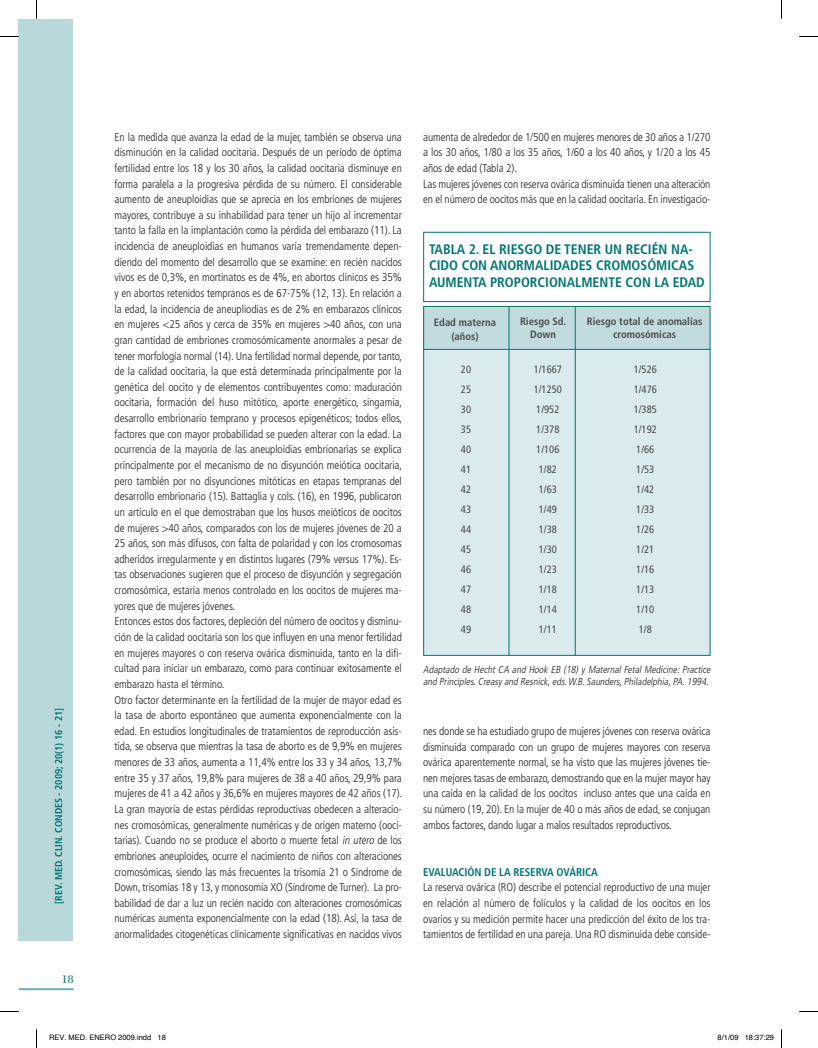
<style>
.page{position:relative;width:818px;height:1048px;background:#fff}
.page>*{position:absolute;margin:0;border:0;box-sizing:border-box;transform-origin:0 0}
.t1{font:16.25px "Filosofia Grand Caps";color:#007475;scale:1.1 1}
.t2{font:700 condensed 13.75px/16.5px "Frutiger";color:#007475}
.t3{font:300 condensed 11.25px/15.6px "Frutiger";letter-spacing:-.005em;color:#231f20}
.t4{font:700 condensed 11.25px "Frutiger";letter-spacing:-.005em;color:#007475}
.t5{font:condensed 10.62px/20px "Frutiger";color:#4b4c4d;text-align:center}
.t6{font:700 condensed 10.62px/13.8px "Frutiger";color:#4b4c4d;text-align:center}
.t7{font:italic 300 condensed 10px/12px "Frutiger";color:#231f20}
.t8{font:700 condensed 10px "Frutiger";color:#007475}
.t9{font:7.5px "Helvetica";color:#000}
.s1{font-style:italic}
</style>
<div class="page">
<hr style="left:19px;top:988px;width:55px;height:2px;background:#63abaf">
<div style="left:19px;top:19px;width:54px;height:921px;background:#b9d8da"></div>
<div style="left:423px;top:306px;width:286px;height:349px;background:#dbeaec"></div>
<div style="left:423px;top:306px;width:286px;height:43px;background:#c2dcde"></div>
<div style="left:423px;top:306px;width:287px;height:349px;border:1px solid #007475"></div>
<div style="left:423px;top:232px;width:287px;height:70px;border:1px solid #007475"></div>
<hr style="left:508px;top:306px;width:1px;height:349px;background:#007475">
<hr style="left:574px;top:307px;width:1px;height:349px;background:#007475">
<hr style="left:423px;top:349px;width:287px;height:1px;background:#007475">
<svg style="left:0;top:36px;width:19px;height:1px"></svg>
<svg style="left:799px;top:36px;width:18px;height:1px"></svg>
<svg style="left:0;top:1011px;width:19px;height:1px"></svg>
<svg style="left:799px;top:1011px;width:18px;height:1px"></svg>
<svg style="left:36px;top:0;width:1px;height:19px"></svg>
<svg style="left:36px;top:1029px;width:1px;height:18px"></svg>
<p class="t8" style="left:53px;top:903px;width:197px;rotate:-90deg">[REV. MED. CLIN. CONDES - 2009; 20(1) 16 - 21]</p>
<h1 class="t1" style="left:61px;top:969px;width:13px">18</h1>
<p class="t3" style="left:114px;top:129px;width:289px">En la medida que avanza la edad de la mujer, también se observa una disminución en la calidad oocitaria. Después de un período de óptima fertilidad entre los 18 y los 30 años, la calidad oocitaria disminuye en forma paralela a la progresiva pérdida de su número. El considerable aumento de aneuploidias que se aprecia en los embriones de mujeres mayores, contribuye a su inhabilidad para tener un hijo al incrementar tanto la falla en la implantación como la pérdida del embarazo (11). La incidencia de aneuploidias en humanos varía tremendamente depen&shy;diendo del momento del desarrollo que se examine: en recién nacidos vivos es de 0,3%, en mortinatos es de 4%, en abortos clínicos es 35% y en abortos retenidos tempranos es de 67-75% (12, 13). En relación a la edad, la incidencia de aneupliodias es de 2% en embarazos clínicos en mujeres &lt;25 años y cerca de 35% en mujeres &gt;40 años, con una gran cantidad de embriones cromosómicamente anormales a pesar de tener morfología normal (14). Una fertilidad normal depende, por tanto, de la calidad oocitaria, la que está determinada principalmente por la genética del oocito y de elementos contribuyentes como: maduración oocitaria, formación del huso mitótico, aporte energético, singamia, desarrollo embrionario temprano y procesos epigenéticos; todos ellos, factores que con mayor probabilidad se pueden alterar con la edad. La ocurrencia de la mayoría de las aneuploidias embrionarias se explica principalmente por el mecanismo de no disyunción meiótica oocitaria, pero también por no disyunciones mitóticas en etapas tempranas del desarrollo embrionario (15). Battaglia y cols. (16), en 1996, publicaron un artículo en el que demostraban que los husos meióticos de oocitos de mujeres &gt;40 años, comparados con los de mujeres jóvenes de 20 a 25 años, son más difusos, con falta de polaridad y con los cromosomas adheridos irregularmente y en distintos lugares (79% versus 17%). Es&shy;tas observaciones sugieren que el proceso de disyunción y segregación cromosómica, estaría menos controlado en los oocitos de mujeres ma&shy;yores que de mujeres jóvenes.<br>Entonces estos dos factores, depleción del número de oocitos y disminu&shy;ción de la calidad oocitaria son los que influyen en una menor fertilidad en mujeres mayores o con reserva ovárica disminuida, tanto en la difi&shy;cultad para iniciar un embarazo, como para continuar exitosamente el embarazo hasta el término.<br>Otro factor determinante en la fertilidad de la mujer de mayor edad es la tasa de aborto espontáneo que aumenta exponencialmente con la edad. En estudios longitudinales de tratamientos de reproducción asis&shy;tida, se observa que mientras la tasa de aborto es de 9,9% en mujeres menores de 33 años, aumenta a 11,4% entre los 33 y 34 años, 13,7% entre 35 y 37 años, 19,8% para mujeres de 38 a 40 años, 29,9% para mujeres de 41 a 42 años y 36,6% en mujeres mayores de 42 años (17).<br>La gran mayoría de estas pérdidas reproductivas obedecen a alteracio&shy;nes cromosómicas, generalmente numéricas y de origen materno (ooci&shy;tarias). Cuando no se produce el aborto o muerte fetal <span class="s1">in utero</span> de los embriones aneuploides, ocurre el nacimiento de niños con alteraciones cromosómicas, siendo las más frecuentes la trisomía 21 o Síndrome de Down, trisomías 18 y 13, y monosomía XO (Síndrome de Turner). La pro&shy;babilidad de dar a luz un recién nacido con alteraciones cromosómicas numéricas aumenta exponencialmente con la edad (18). Así, la tasa de anormalidades citogenéticas clínicamente significativas en nacidos vivos</p>
<p class="t3" style="left:423px;top:129px;width:289px">aumenta de alrededor de 1/500 en mujeres menores de 30 años a 1/270 a los 30 años, 1/80 a los 35 años, 1/60 a los 40 años, y 1/20 a los 45 años de edad (Tabla 2).<br>Las mujeres jóvenes con reserva ovárica disminuida tienen una alteración en el número de oocitos más que en la calidad oocitaria. En investigacio-</p>
<p class="t2" style="left:429px;top:241px;width:277px">TABLA 2. EL RIESGO DE TENER UN RECIÉN NA-<br>CIDO CON ANORMALIDADES CROMOSÓMICAS<br>AUMENTA PROPORCIONALMENTE CON LA EDAD</p>
<p class="t6" style="left:433px;top:315px;width:63px">Edad materna (años)</p>
<p class="t6" style="left:519px;top:314px;width:48px">Riesgo Sd.<br>Down</p>
<p class="t6" style="left:586px;top:314px;width:117px">Riesgo total de anomalías cromosómicas</p>
<p class="t5" style="left:460px;top:359px;width:12px;text-align:justify">20<br>25<br>30<br>35<br>40<br>41<br>42<br>43<br>44<br>45<br>46<br>47<br>48<br>49</p>
<p class="t5" style="left:533px;top:359px;width:30px">1/1667<br>1/1250<br>1/952<br>1/378<br>1/106<br>1/82<br>1/63<br>1/49<br>1/38<br>1/30<br>1/23<br>1/18<br>1/14<br>1/11</p>
<p class="t5" style="left:633px;top:359px;width:25px">1/526<br>1/476<br>1/385<br>1/192<br>1/66<br>1/53<br>1/42<br>1/33<br>1/26<br>1/21<br>1/16<br>1/13<br>1/10<br>1/8</p>
<p class="t7" style="left:423px;top:663px;width:291px">Adaptado de Hecht CA and Hook EB (18) y Maternal Fetal Medicine: Practice and Principles.Creasyand Resnick,eds.W.B.Saunders,Philadelphia,PA.1994.</p>
<p class="t3" style="left:423px;top:723px;width:289px;text-align:justify">nes donde se ha estudiado grupo de mujeres jóvenes con reserva ovárica disminuida comparado con un grupo de mujeres mayores con reserva ovárica aparentemente normal, se ha visto que las mujeres jóvenes tie&shy;nen mejores tasas de embarazo, demostrando que en la mujer mayor hay una caída en la calidad de los oocitos incluso antes que una caída en su número (19, 20). En la mujer de 40 o más años de edad, se conjugan ambos factores, dando lugar a malos resultados reproductivos.</p>
<p class="t4" style="left:423px;top:864px;width:176px">EVALUACIÓN DE LA RESERVA OVÁRICA</p>
<p class="t3" style="left:423px;top:879px;width:288px;text-align:justify">La reserva ovárica (RO) describe el potencial reproductivo de una mujer en relación al número de folículos y la calidad de los oocitos en los ovarios y su medición permite hacer una predicción del éxito de los tra&shy;tamientos de fertilidad en una pareja. Una RO disminuida debe conside-</p>
<p class="t9" style="left:49px;top:1031px;width:118px">REV. MED. ENERO 2009.indd 18</p>
<p class="t9" style="left:717px;top:1031px;width:58px">8/1/09 18:37:29</p>
</div>
